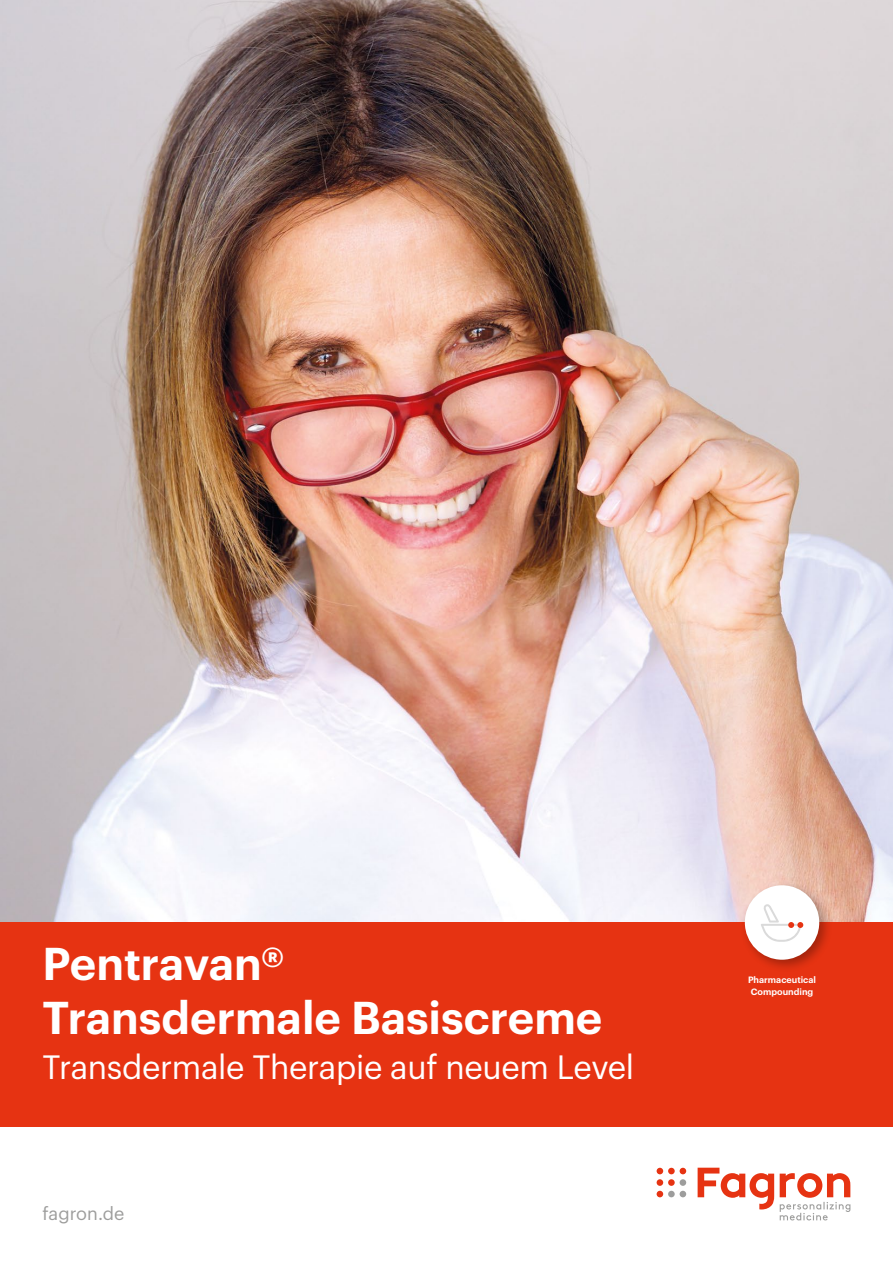
<style>
.page{position:relative;width:893px;height:1263px;background:#fff}
.page>*{position:absolute;margin:0;border:0;box-sizing:border-box;transform-origin:0 0}
.t1{font:600 45px/54px "Graphik";color:#fff}
.t2{font:33px "Graphik";letter-spacing:-.01em;color:#fff}
.t3{font:18px "Graphik";letter-spacing:.005em;color:#9d9d9c}
.t4{font:600 9px/12px "Graphik";color:#fff;text-align:center}
</style>
<div class="page">
<img style="left:0;top:0;width:893px;height:923px">
<div style="left:0;top:923px;width:893px;height:204px;background:#e63312"></div>
<svg style="left:680px;top:1191px;width:6px;height:6px"></svg>
<svg style="left:657px;top:1191px;width:6px;height:6px"></svg>
<div style="left:668px;top:1191px;width:7px;height:6px;background:#9d9d9c;border-radius:50%"></div>
<svg style="left:680px;top:1168px;width:6px;height:6px"></svg>
<svg style="left:657px;top:1168px;width:6px;height:6px"></svg>
<div style="left:668px;top:1168px;width:7px;height:6px;background:#e63312;border-radius:50%"></div>
<div style="left:680px;top:1179px;width:6px;height:7px;background:#9d9d9c;border-radius:50%"></div>
<div style="left:657px;top:1179px;width:6px;height:7px;background:#e63312;border-radius:50%"></div>
<div style="left:668px;top:1179px;width:7px;height:7px;background:#e63312;border-radius:50%"></div>
<svg style="left:698px;top:1168px;width:76px;height:41px"></svg>
<svg style="left:780px;top:1173px;width:70px;height:47px"></svg>
<div style="left:740px;top:880px;width:92px;height:93px;background:#000;opacity:.3"></div>
<div style="left:745px;top:885px;width:74px;height:75px;background:#fff;border-radius:50%"></div>
<svg style="left:761px;top:904px;width:42px;height:38px"></svg>
<h1 class="t1" style="left:43px;top:933px;width:561px">Pentravan®<br>Transdermale Basiscreme</h1>
<p class="t2" style="left:43px;top:1043px;width:593px">Transdermale Therapie auf neuem Level</p>
<p class="t3" style="left:43px;top:1200px;width:83px">fagron.de</p>
<p class="t4" style="left:748px;top:973px;width:70px">Pharmaceutical<br>Compounding</p>
</div>
